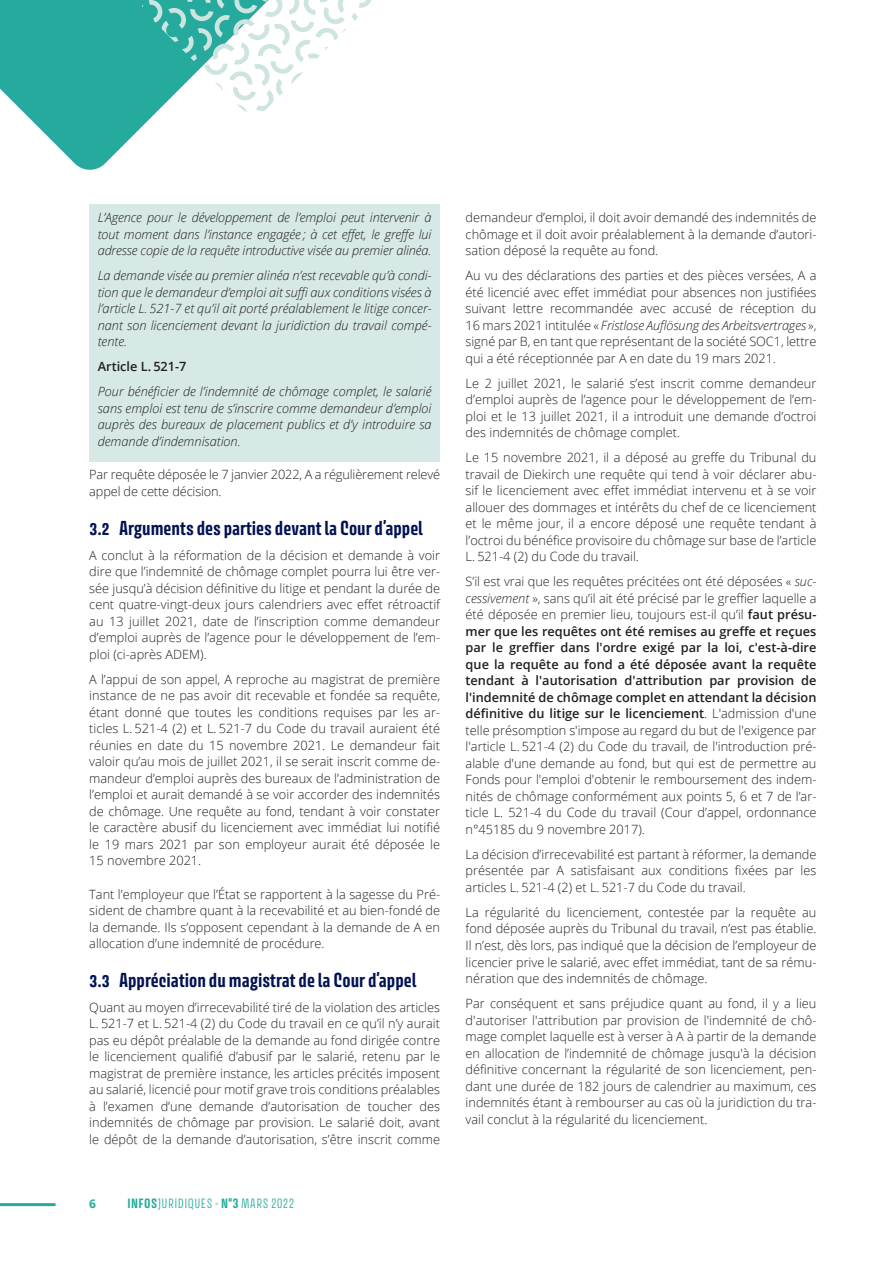
<style>
.page{position:relative;width:893px;height:1263px;background:#fff}
.page>*{position:absolute;margin:0;border:0;box-sizing:border-box;transform-origin:0 0}
.t1{font:700 18px "Avory I Latn";color:#001352}
.Texte_courant{font:300 12.75px/16.5px "Open Sans";color:#231f20;text-align:justify}
.Titre_1_1{font:300 12.75px/16.5px "Open Sans";color:#231f20;text-align:justify}
.Texte_courant_italiq{font:italic 300 12.75px/16.5px "Open Sans";color:#231f20;text-align:justify}
.Texte_courant_italiq-2{font:600 12.75px "Open Sans";color:#231f20}
.t2{font:300 12px "Avory I Latn";letter-spacing:.035em;color:#25aa9d}
.t3{font:700 12px "Open Sans";color:#25aa9d}
.s1{font-weight:700}
.s2{font-style:italic}
.s3{font-weight:600}
</style>
<div class="page">
<svg style="left:0;top:0;width:154px;height:170px;fill:#25aa9d"></svg>
<hr style="left:0;top:1203px;width:54px;height:3px;background:#25aa9d">
<svg style="left:140px;top:0;width:231px;height:115px"></svg>
<div style="left:89px;top:204px;width:351px;height:67px;background:#d6e9e6"></div>
<div style="left:89px;top:262px;width:351px;height:100px;background:#d6e9e6"></div>
<div style="left:89px;top:353px;width:351px;height:34px;background:#d6e9e6"></div>
<div style="left:89px;top:378px;width:351px;height:84px;background:#d6e9e6"></div>
<p class="Texte_courant_italiq" style="left:98px;top:209px;width:335px">L’Agence pour le développement de l’emploi peut intervenir à tout moment dans l’instance engagée ; à cet effet, le greffe lui adresse copie de la requête introductive visée au premier alinéa.</p>
<p class="Texte_courant_italiq" style="left:98px;top:267px;width:335px">La demande visée au premier alinéa n’est recevable qu’à condi&shy;tion que le demandeur d’emploi ait suffi aux conditions visées à l’article L. 521-7 et qu’il ait porté préalablement le litige concer&shy;nant son licenciement devant la juridiction du travail compé&shy;tente.</p>
<p class="Texte_courant_italiq-2" style="left:98px;top:358px;width:90px">Article L. 521-7</p>
<p class="Texte_courant_italiq" style="left:98px;top:383px;width:335px">Pour bénéficier de l’indemnité de chômage complet, le salarié sans emploi est tenu de s’inscrire comme demandeur d’emploi auprès des bureaux de placement publics et d’y introduire sa demande d’indemnisation.</p>
<p class="Texte_courant" style="left:89px;top:466px;width:352px">Par requête déposée le 7 janvier 2022, A a régulièrement relevé appel de cette décision.</p>
<p class="t1" style="left:89px;top:516px;width:335px">3.2 Arguments des parties devant la Cour d’appel</p>
<p class="Titre_1_1" style="left:89px;top:546px;width:352px">A conclut à la réformation de la décision et demande à voir dire que l’indemnité de chômage complet pourra lui être ver&shy;sée jusqu’à décision définitive du litige et pendant la durée de cent quatre-vingt-deux jours calendriers avec effet rétroactif au 13 juillet 2021, date de l’inscription comme demandeur d’emploi auprès de l’agence pour le développement de l’em&shy;ploi (ci-après ADEM).</p>
<p class="Titre_1_1" style="left:89px;top:670px;width:352px">A l’appui de son appel, A reproche au magistrat de première instance de ne pas avoir dit recevable et fondée sa requête, étant donné que toutes les conditions requises par les ar&shy;ticles L. 521-4 (2) et L. 521-7 du Code du travail auraient été réunies en date du 15 novembre 2021. Le demandeur fait valoir qu’au mois de juillet 2021, il se serait inscrit comme de&shy;mandeur d’emploi auprès des bureaux de l’administration de l’emploi et aurait demandé à se voir accorder des indemnités de chômage. Une requête au fond, tendant à voir constater le caractère abusif du licenciement avec immédiat lui notifié le 19 mars 2021 par son employeur aurait été déposée le 15 novembre 2021.</p>
<p class="Titre_1_1" style="left:89px;top:885px;width:352px">Tant l’employeur que l’État se rapportent à la sagesse du Pré&shy;sident de chambre quant à la recevabilité et au bien-fondé de la demande. Ils s’opposent cependant à la demande de A en allocation d’une indemnité de procédure.</p>
<p class="t1" style="left:89px;top:968px;width:329px">3.3 Appréciation du magistrat de la Cour d’appel</p>
<p class="Texte_courant" style="left:89px;top:998px;width:352px">Quant au moyen d’irrecevabilité tiré de la violation des articles L. 521-7 et L. 521-4 (2) du Code du travail en ce qu’il n’y aurait pas eu dépôt préalable de la demande au fond dirigée contre le licenciement qualifié d’abusif par le salarié, retenu par le magistrat de première instance, les articles précités imposent au salarié, licencié pour motif grave trois conditions préalables à l’examen d’une demande d’autorisation de toucher des indemnités de chômage par provision. Le salarié doit, avant le dépôt de la demande d’autorisation, s’être inscrit comme</p>
<p class="t3" style="left:89px;top:1195px;width:8px">6</p>
<p class="t2" style="left:127px;top:1196px;width:168px"><span class="s1">INFOS</span>JURIDIQUES - <span class="s1">N°3</span> MARS 2022</p>
<p class="Texte_courant" style="left:466px;top:209px;width:352px">demandeur d’emploi, il doit avoir demandé des indemnités de chômage et il doit avoir préalablement à la demande d’autori&shy;sation déposé la requête au fond.</p>
<p class="Texte_courant" style="left:466px;top:267px;width:352px">Au vu des déclarations des parties et des pièces versées, A a été licencié avec effet immédiat pour absences non justifiées suivant lettre recommandée avec accusé de réception du 16 mars 2021 intitulée « <span class="s2">Fristlose Auflösung des Arbeitsvertrages</span> », signé par B, en tant que représentant de la société SOC1, lettre qui a été réceptionnée par A en date du 19 mars 2021.</p>
<p class="Texte_courant" style="left:466px;top:375px;width:352px">Le 2 juillet 2021, le salarié s’est inscrit comme demandeur d’emploi auprès de l’agence pour le développement de l’em&shy;ploi et le 13 juillet 2021, il a introduit une demande d’octroi des indemnités de chômage complet.</p>
<p class="Texte_courant" style="left:466px;top:449px;width:352px">Le 15 novembre 2021, il a déposé au greffe du Tribunal du travail de Diekirch une requête qui tend à voir déclarer abu&shy;sif le licenciement avec effet immédiat intervenu et à se voir allouer des dommages et intérêts du chef de ce licenciement et le même jour, il a encore déposé une requête tendant à l’octroi du bénéfice provisoire du chômage sur base de l’article L. 521-4 (2) du Code du travail.</p>
<p class="Texte_courant" style="left:466px;top:573px;width:352px">S’il est vrai que les requêtes précitées ont été déposées « <span class="s2">suc&shy;cessivement</span> », sans qu’il ait été précisé par le greffier laquelle a été déposée en premier lieu, toujours est-il qu’il <span class="s3">faut présu&shy;mer que les requêtes ont été remises au greffe et reçues par le greffier dans l'ordre exigé par la loi, c'est-à-dire que la requête au fond a été déposée avant la requête tendant à l'autorisation d'attribution par provision de l'indemnité de chômage complet en attendant la décision définitive du litige sur le licenciement</span>. L'admission d'une telle présomption s'impose au regard du but de l'exigence par l'article L. 521-4 (2) du Code du travail, de l'introduction pré&shy;alable d'une demande au fond, but qui est de permettre au Fonds pour l'emploi d'obtenir le remboursement des indem&shy;nités de chômage conformément aux points 5, 6 et 7 de l’ar&shy;ticle L. 521-4 du Code du travail (Cour d’appel, ordonnance n°45185 du 9 novembre 2017).</p>
<p class="Texte_courant" style="left:466px;top:846px;width:352px">La décision d’irrecevabilité est partant à réformer, la demande présentée par A satisfaisant aux conditions fixées par les articles L. 521-4 (2) et L. 521-7 du Code du travail.</p>
<p class="Texte_courant" style="left:466px;top:904px;width:352px">La régularité du licenciement, contestée par la requête au fond déposée auprès du Tribunal du travail, n’est pas établie.<br>Il n’est, dès lors, pas indiqué que la décision de l’employeur de licencier prive le salarié, avec effet immédiat, tant de sa rému&shy;nération que des indemnités de chômage.</p>
<p class="Texte_courant" style="left:466px;top:995px;width:352px">Par conséquent et sans préjudice quant au fond, il y a lieu d'autoriser l'attribution par provision de l'indemnité de chô&shy;mage complet laquelle est à verser à A à partir de la demande en allocation de l’indemnité de chômage jusqu'à la décision définitive concernant la régularité de son licenciement, pen&shy;dant une durée de 182 jours de calendrier au maximum, ces indemnités étant à rembourser au cas où la juridiction du tra&shy;vail conclut à la régularité du licenciement.</p>
</div>
